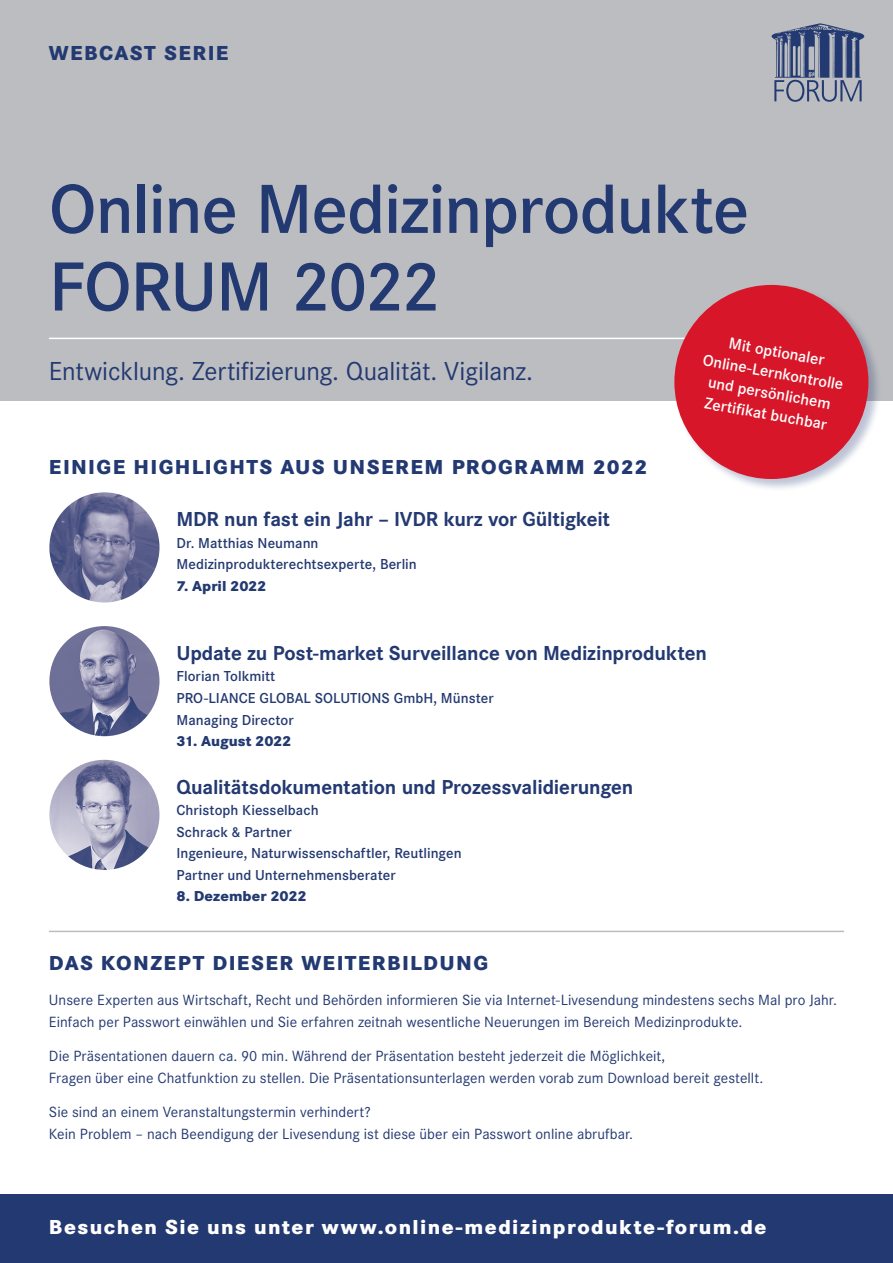
<style>
.page{position:relative;width:893px;height:1263px;background:#fff}
.page>*{position:absolute;margin:0;border:0;box-sizing:border-box;transform-origin:0 0}
.t1{font:600 72px/77.6px "Corporate S";letter-spacing:-.015em;color:#233971}
.t2{font:27px "Corporate S";letter-spacing:-.005em;color:#233971}
.t3{font:700 21px "Corporate S";letter-spacing:-.01em;color:#233971}
.t4{font:800 21px "Corporate S";letter-spacing:.065em;color:#233971}
.t5{font:800 21px "Corporate S";letter-spacing:.07em;color:#fff}
.t6{font:600 16.5px/21px "Corporate S";color:#fff;text-align:center}
.t7{font:15.3px/21.6px "Corporate S";letter-spacing:.005em;color:#233971}
.t8{font:600 15px/21.6px "Corporate S";letter-spacing:.005em;color:#233971}
.t9{font:800 15px "Corporate S";letter-spacing:.005em;color:#233971}
</style>
<div class="page">
<div style="left:0;top:1195px;width:893px;height:68px;background:#233971"></div>
<div style="left:0;top:0;width:893px;height:401px;background:#bcbdc0"></div>
<svg style="left:771px;top:23px;width:93px;height:79px"></svg>
<hr style="left:49px;top:338px;width:795px;height:1px;background:#fff">
<hr style="left:49px;top:931px;width:795px;height:1px;background:#bcbdc0">
<img style="left:49px;top:492px;width:110px;height:110px;border-radius:50%">
<img style="left:49px;top:626px;width:110px;height:110px;border-radius:50%">
<img style="left:49px;top:760px;width:110px;height:110px;border-radius:50%">
<div style="left:674px;top:284px;width:208px;height:208px;background:#233971;opacity:.3"></div>
<div style="left:674px;top:285px;width:194px;height:194px;background:#d71729;border-radius:50%"></div>
<h3 class="t4" style="left:49px;top:46px;width:181px">WEBCAST SERIE</h3>
<h1 class="t1" style="left:49px;top:177px;width:702px">Online Medizinprodukte<br>FORUM 2022</h1>
<h2 class="t2" style="left:49px;top:361px;width:486px">Entwicklung. Zertifizierung. Qualität. Vigilanz.</h2>
<h3 class="t4" style="left:49px;top:460px;width:600px">EINIGE HIGHLIGHTS AUS UNSEREM PROGRAMM 2022</h3>
<h3 class="t3" style="left:176px;top:512px;width:435px">MDR nun fast ein Jahr – IVDR kurz vor Gültigkeit</h3>
<p class="t8" style="left:176px;top:533px;width:242px">Dr. Matthias Neumann<br>Medizinprodukterechtsexperte, Berlin</p>
<p class="t9" style="left:176px;top:581px;width:91px">7. April 2022</p>
<p class="t6" style="left:708px;top:330px;width:144px;rotate:10deg">Mit optionaler<br>Online-Lernkontrolle und persönlichem<br>Zertifi kat buchbar</p>
<h3 class="t3" style="left:176px;top:646px;width:532px">Update zu Post-market Surveillance von Medizinprodukten</h3>
<p class="t8" style="left:176px;top:667px;width:319px">Florian Tolkmitt<br>PRO-LIANCE GLOBAL SOLUTIONS GmbH, Münster<br>Managing Director</p>
<p class="t9" style="left:176px;top:736px;width:116px">31. August 2022</p>
<h3 class="t3" style="left:176px;top:779px;width:458px">Qualitätsdokumentation und Prozessvalidierungen</h3>
<p class="t8" style="left:176px;top:801px;width:287px">Christoph Kiesselbach<br>Schrack &amp; Partner<br>Ingenieure, Naturwissenschaftler, Reutlingen<br>Partner und Unternehmensberater</p>
<p class="t9" style="left:176px;top:891px;width:132px">8. Dezember 2022</p>
<h3 class="t4" style="left:49px;top:956px;width:441px">DAS KONZEPT DIESER WEITERBILDUNG</h3>
<p class="t7" style="left:49px;top:990px;width:789px">Unsere Experten aus Wirtschaft, Recht und Behörden informieren Sie via Internet-Livesendung mindestens sechs Mal pro Jahr.<br>Einfach per Passwort einwählen und Sie erfahren zeitnah wesentliche Neuerungen im Bereich Medizinprodukte.</p>
<p class="t7" style="left:49px;top:1046px;width:716px">Die Präsentationen dauern ca. 90 min. Während der Präsentation besteht jederzeit die Möglichkeit,<br>Fragen über eine Chatfunktion zu stellen. Die Präsentationsunterlagen werden vorab zum Download bereit gestellt.</p>
<p class="t7" style="left:49px;top:1103px;width:586px">Sie sind an einem Veranstaltungstermin verhindert?<br>Kein Problem – nach Beendigung der Livesendung ist diese über ein Passwort online abrufbar.</p>
<h3 class="t5" style="left:49px;top:1219px;width:719px">Besuchen Sie uns unter www.online-medizinprodukte-forum.de</h3>
</div>
